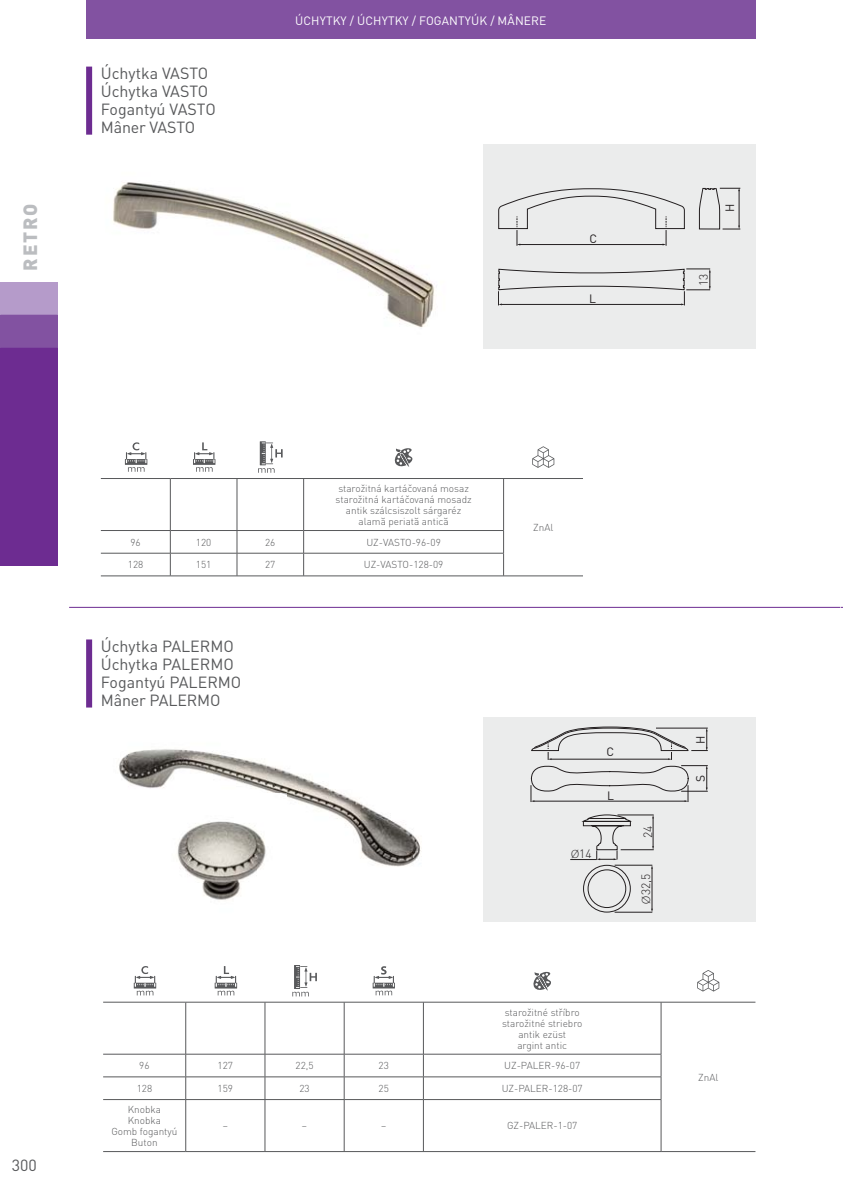
<style>
.page{position:relative;width:843px;height:1192px;background:#fff}
.page>*{position:absolute;margin:0;border:0;box-sizing:border-box;transform-origin:0 0}
.t1{font:900 19px "DIN Pro";letter-spacing:.1em;color:#bbbdc0}
.t2{font:16px/18px "DIN Pro";color:#58595b}
.t3{font:12px "DIN Pro";letter-spacing:.01em;color:#fff}
.t4{font:300 12px "DIN Pro";color:#231f20}
.t5{font:12px "DIN Pro";color:#231f20}
.t6{font:300 10px/11px "DIN Pro";color:#58595b;text-align:center}
.s1{font-family:"Myriad Pro"}
</style>
<div class="page">
<hr style="left:69px;top:607px;width:771px;height:1px;background:#6d2c91">
<div style="left:86px;top:639px;width:6px;height:68px;background:#6d2c91"></div>
<div style="left:86px;top:67px;width:6px;height:68px;background:#6d2c91"></div>
<div style="left:86px;top:0;width:669px;height:38px;background:#8252a1"></div>
<div style="left:0;top:347px;width:58px;height:218px;background:#6d2c91"></div>
<div style="left:0;top:315px;width:58px;height:32px;background:#8252a1"></div>
<div style="left:0;top:282px;width:58px;height:33px;background:#b59bca"></div>
<div style="left:483px;top:145px;width:272px;height:204px;background:#ebecec"></div>
<div style="left:483px;top:717px;width:272px;height:204px;background:#ebecec"></div>
<img style="left:202px;top:882px;width:38px;height:18px">
<img style="left:119px;top:749px;width:302px;height:133px">
<img style="left:113px;top:182px;width:322px;height:146px">
<svg style="left:498px;top:188px;width:187px;height:58px"></svg>
<svg style="left:498px;top:268px;width:212px;height:37px"></svg>
<svg style="left:698px;top:188px;width:42px;height:42px"></svg>
<div style="left:583px;top:865px;width:47px;height:47px;border:1px solid #231f20;border-radius:50%"></div>
<div style="left:588px;top:869px;width:38px;height:38px;border:1px solid #231f20;border-radius:50%"></div>
<hr style="left:614px;top:864px;width:38px;height:1px;background:#231f20">
<hr style="left:614px;top:911px;width:38px;height:1px;background:#231f20">
<hr style="left:617px;top:814px;width:36px;height:1px;background:#231f20">
<hr style="left:620px;top:849px;width:33px;height:1px;background:#231f20">
<hr style="left:651px;top:868px;width:1px;height:41px;background:#231f20">
<svg style="left:652px;top:815px;width:2px;height:34px"></svg>
<svg style="left:530px;top:726px;width:177px;height:76px"></svg>
<hr style="left:656px;top:727px;width:51px;height:1px;background:#231f20">
<svg style="left:570px;top:814px;width:61px;height:46px"></svg>
<hr style="left:237px;top:479px;width:1px;height:51px;background:#58595b">
<hr style="left:303px;top:479px;width:1px;height:51px;background:#58595b">
<hr style="left:101px;top:530px;width:69px;height:1px;background:#58595b">
<hr style="left:170px;top:530px;width:67px;height:1px;background:#58595b">
<hr style="left:237px;top:530px;width:66px;height:1px;background:#58595b">
<hr style="left:303px;top:530px;width:201px;height:1px;background:#58595b">
<hr style="left:101px;top:553px;width:69px;height:1px;background:#58595b">
<hr style="left:170px;top:553px;width:67px;height:1px;background:#58595b">
<hr style="left:237px;top:553px;width:66px;height:1px;background:#58595b">
<svg style="left:237px;top:531px;width:1px;height:44px"></svg>
<hr style="left:303px;top:553px;width:201px;height:1px;background:#58595b">
<svg style="left:303px;top:531px;width:1px;height:44px"></svg>
<hr style="left:101px;top:575px;width:69px;height:1px;background:#58595b">
<hr style="left:170px;top:575px;width:67px;height:1px;background:#58595b">
<hr style="left:237px;top:575px;width:346px;height:1px;background:#58595b">
<hr style="left:170px;top:479px;width:1px;height:51px;background:#58595b">
<svg style="left:170px;top:531px;width:1px;height:44px"></svg>
<hr style="left:101px;top:478px;width:69px;height:1px;background:#58595b">
<hr style="left:170px;top:478px;width:67px;height:1px;background:#58595b">
<hr style="left:237px;top:478px;width:346px;height:1px;background:#58595b">
<hr style="left:503px;top:479px;width:1px;height:51px;background:#58595b">
<svg style="left:503px;top:531px;width:1px;height:44px"></svg>
<svg style="left:125px;top:442px;width:22px;height:30px"></svg>
<svg style="left:193px;top:442px;width:22px;height:30px"></svg>
<svg style="left:258px;top:441px;width:25px;height:32px"></svg>
<svg style="left:394px;top:448px;width:18px;height:19px"></svg>
<svg style="left:532px;top:446px;width:22px;height:22px"></svg>
<hr style="left:264px;top:1002px;width:1px;height:51px;background:#58595b">
<hr style="left:344px;top:1002px;width:1px;height:51px;background:#58595b">
<hr style="left:423px;top:1002px;width:1px;height:51px;background:#58595b">
<hr style="left:103px;top:1053px;width:83px;height:1px;background:#58595b">
<hr style="left:186px;top:1053px;width:79px;height:1px;background:#58595b">
<hr style="left:265px;top:1053px;width:79px;height:1px;background:#58595b">
<hr style="left:344px;top:1053px;width:79px;height:1px;background:#58595b">
<hr style="left:423px;top:1053px;width:238px;height:1px;background:#58595b">
<hr style="left:103px;top:1076px;width:83px;height:1px;background:#58595b">
<hr style="left:186px;top:1076px;width:79px;height:1px;background:#58595b">
<hr style="left:265px;top:1076px;width:79px;height:1px;background:#58595b">
<svg style="left:264px;top:1054px;width:1px;height:45px"></svg>
<hr style="left:344px;top:1076px;width:79px;height:1px;background:#58595b">
<svg style="left:344px;top:1054px;width:1px;height:45px"></svg>
<hr style="left:423px;top:1076px;width:238px;height:1px;background:#58595b">
<svg style="left:423px;top:1054px;width:1px;height:45px"></svg>
<hr style="left:103px;top:1099px;width:83px;height:1px;background:#58595b">
<hr style="left:186px;top:1099px;width:79px;height:1px;background:#58595b">
<hr style="left:265px;top:1099px;width:79px;height:1px;background:#58595b">
<hr style="left:264px;top:1099px;width:1px;height:52px;background:#58595b">
<hr style="left:344px;top:1099px;width:79px;height:1px;background:#58595b">
<hr style="left:344px;top:1099px;width:1px;height:52px;background:#58595b">
<hr style="left:423px;top:1099px;width:238px;height:1px;background:#58595b">
<hr style="left:423px;top:1099px;width:1px;height:52px;background:#58595b">
<hr style="left:103px;top:1151px;width:83px;height:1px;background:#58595b">
<hr style="left:186px;top:1151px;width:79px;height:1px;background:#58595b">
<hr style="left:265px;top:1151px;width:396px;height:1px;background:#58595b">
<hr style="left:185px;top:1002px;width:1px;height:51px;background:#58595b">
<svg style="left:185px;top:1054px;width:1px;height:45px"></svg>
<hr style="left:185px;top:1099px;width:1px;height:52px;background:#58595b">
<hr style="left:103px;top:1001px;width:83px;height:1px;background:#58595b">
<hr style="left:186px;top:1001px;width:79px;height:1px;background:#58595b">
<hr style="left:265px;top:1001px;width:490px;height:1px;background:#58595b">
<hr style="left:660px;top:1002px;width:1px;height:51px;background:#58595b">
<svg style="left:660px;top:1054px;width:1px;height:45px"></svg>
<hr style="left:660px;top:1099px;width:1px;height:52px;background:#58595b">
<hr style="left:661px;top:1151px;width:94px;height:1px;background:#58595b">
<svg style="left:134px;top:966px;width:22px;height:29px"></svg>
<svg style="left:215px;top:966px;width:22px;height:29px"></svg>
<svg style="left:292px;top:965px;width:25px;height:31px"></svg>
<svg style="left:372px;top:966px;width:23px;height:29px"></svg>
<svg style="left:533px;top:971px;width:18px;height:19px"></svg>
<svg style="left:697px;top:970px;width:22px;height:21px"></svg>
<h1 class="t1" style="left:19px;top:271px;width:69px;rotate:-90deg">RETRO</h1>
<h2 class="t2" style="left:101px;top:66px;width:116px">Úchytka VASTO<br>Úchytka VASTO<br>Fogantyú VASTO<br>Mâner VASTO</h2>
<p class="t3" style="left:295px;top:16px;width:253px">ÚCHYTKY / ÚCHYTKY / FOGANTYÚK / MÂNERE</p>
<p class="t5" style="left:589px;top:234px;width:9px">C</p>
<p class="t5" style="left:589px;top:294px;width:8px">L</p>
<p class="t5" style="left:725px;top:212px;width:10px;rotate:-90deg">H</p>
<p class="t4" style="left:699px;top:286px;width:14px;rotate:-90deg">13</p>
<h2 class="t2" style="left:12px;top:1158px;width:27px">300</h2>
<p class="t6" style="left:335px;top:484px;width:137px">starožitná kartáčovaná mosaz starožitná kartáčovaná mosadz antik szálcsiszolt sárgaréz alamă periată antică</p>
<p class="t6" style="left:130px;top:538px;width:12px">96</p>
<p class="t6" style="left:196px;top:538px;width:17px">120</p>
<p class="t6" style="left:265px;top:538px;width:12px">26</p>
<p class="t6" style="left:366px;top:538px;width:76px">UZ-VASTO-96-09</p>
<p class="t6" style="left:128px;top:560px;width:17px">128</p>
<p class="t6" style="left:196px;top:560px;width:17px">151</p>
<p class="t6" style="left:265px;top:560px;width:12px">27</p>
<p class="t6" style="left:364px;top:560px;width:81px">UZ-VASTO-128-09</p>
<h2 class="t2" style="left:101px;top:639px;width:142px">Úchytka PALERMO<br>Úchytka PALERMO<br>Fogantyú PALERMO<br>Mâner PALERMO</h2>
<p class="t6" style="left:533px;top:523px;width:22px">ZnAl</p>
<p class="t5" style="left:606px;top:747px;width:9px">C</p>
<p class="t5" style="left:607px;top:791px;width:8px">L</p>
<p class="t4" style="left:571px;top:849px;width:22px"><span class="s1">Ø</span>14</p>
<p class="t4" style="left:644px;top:838px;width:14px;rotate:-90deg">24</p>
<p class="t4" style="left:641px;top:904px;width:32px;rotate:-90deg"><span class="s1">Ø</span>32,5</p>
<p class="t6" style="left:502px;top:1007px;width:82px">starožitné stříbro starožitné striebro antik ezüst<br>argint antic</p>
<p class="t6" style="left:139px;top:1061px;width:12px">96</p>
<p class="t6" style="left:218px;top:1061px;width:17px">127</p>
<p class="t6" style="left:295px;top:1061px;width:19px">22,5</p>
<p class="t6" style="left:378px;top:1061px;width:12px">23</p>
<p class="t6" style="left:504px;top:1061px;width:77px">UZ-PALER-96-07</p>
<p class="t6" style="left:137px;top:1084px;width:17px">128</p>
<p class="t6" style="left:218px;top:1084px;width:17px">159</p>
<p class="t6" style="left:299px;top:1084px;width:12px">23</p>
<p class="t6" style="left:378px;top:1084px;width:12px">25</p>
<p class="t6" style="left:501px;top:1084px;width:83px">UZ-PALER-128-07</p>
<p class="t6" style="left:111px;top:1105px;width:68px">Knobka<br>Knobka<br>Gomb fogantyú<br>Buton</p>
<p class="t6" style="left:223px;top:1121px;width:7px">–</p>
<p class="t6" style="left:302px;top:1121px;width:7px">–</p>
<p class="t6" style="left:381px;top:1121px;width:7px">–</p>
<p class="t6" style="left:507px;top:1121px;width:72px">GZ-PALER-1-07</p>
<p class="t5" style="left:696px;top:743px;width:10px;rotate:-90deg">H</p>
<p class="t5" style="left:696px;top:781px;width:9px;rotate:-90deg">S</p>
<p class="t6" style="left:698px;top:1072px;width:22px">ZnAl</p>
</div>
